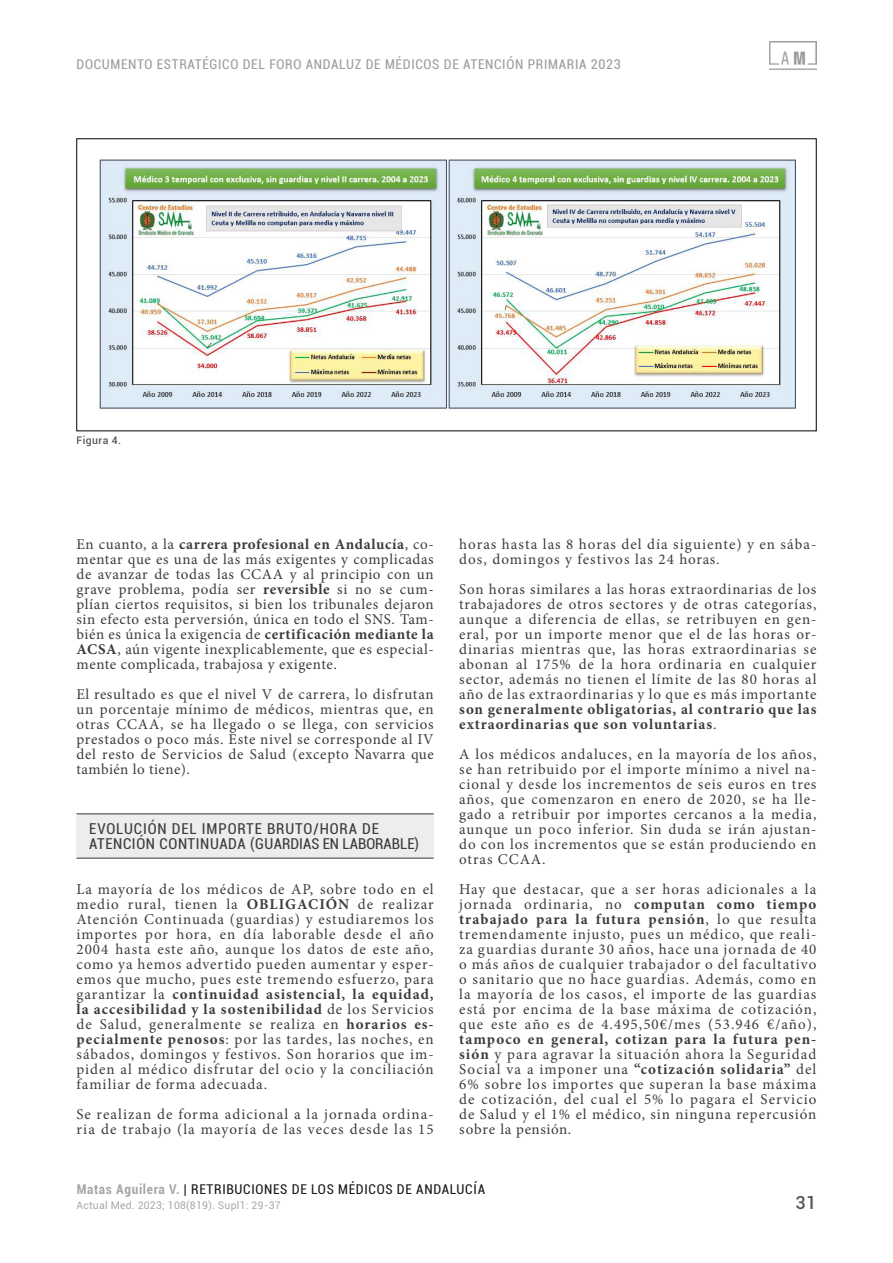
<style>
.page{position:relative;width:893px;height:1263px;background:#fff}
.page>*{position:absolute;margin:0;border:0;box-sizing:border-box;transform-origin:0 0}
.t1{font:500 18px "Roboto";color:#575756}
.AM{font:15px/15px "Minion Pro";letter-spacing:.06em;color:#3c3c3b;text-align:justify}
.Apartados{font:condensed 15px/15px "Roboto";letter-spacing:.04em;color:#3c3c3b}
.t2{font:condensed 13.5px "Roboto";letter-spacing:.05em;color:#9d9d9c}
.t3{font:condensed 13.5px "Roboto";letter-spacing:.05em;color:#000}
.t4{font:10.5px "Roboto";letter-spacing:.02em;color:#9d9d9c}
.Pie-Foto-Tabla{font:500 10.5px "Roboto";letter-spacing:.04em;color:#575756}
.s1{font-weight:700}
.s2{font-weight:700;color:#9d9d9c}
</style>
<div class="page">
<img style="left:770px;top:41px;width:46px;height:29px">
<div style="left:77px;top:813px;width:357px;height:45px;background:#ededed"></div>
<hr style="left:77px;top:813px;width:357px;height:1px;background:#3c3c3b">
<hr style="left:77px;top:858px;width:357px;height:1px;background:#3c3c3b">
<img style="left:99px;top:159px;width:697px;height:251px">
<p class="t2" style="left:77px;top:55px;width:546px">DOCUMENTO ESTRATÉGICO DEL FORO ANDALUZ DE MÉDICOS DE ATENCIÓN PRIMARIA 2023</p>
<p class="Pie-Foto-Tabla" style="left:77px;top:433px;width:46px">Figura 4.</p>
<p class="AM" style="left:77px;top:537px;width:359px">En cuanto, a la <span class="s1">carrera profesional en Andalucía</span>, co&shy;mentar que es una de las más exigentes y complicadas de avanzar de todas las CCAA y al principio con un grave problema, podía ser <span class="s1">reversible</span> si no se cum&shy;plían ciertos requisitos, si bien los tribunales dejaron sin efecto esta perversión, única en todo el SNS. Tam&shy;bién es única la exigencia de <span class="s1">certificación mediante la ACSA</span>, aún vigente inexplicablemente, que es especial&shy;mente complicada, trabajosa y exigente.</p>
<p class="AM" style="left:77px;top:687px;width:359px">El resultado es que el nivel V de carrera, lo disfrutan un porcentaje mínimo de médicos, mientras que, en otras CCAA, se ha llegado o se llega, con servicios prestados o poco más. Este nivel se corresponde al IV del resto de Servicios de Salud (excepto Navarra que también lo tiene).</p>
<p class="Apartados" style="left:89px;top:821px;width:331px">EVOLUCIÓN DEL IMPORTE BRUTO/HORA DE<br>ATENCIÓN CONTINUADA (GUARDIAS EN LABORABLE)</p>
<p class="AM" style="left:77px;top:882px;width:359px">La mayoría de los médicos de AP, sobre todo en el medio rural, tienen la <span class="s1">OBLIGACIÓN</span> de realizar Atención Continuada (guardias) y estudiaremos los importes por hora, en día laborable desde el año 2004 hasta este año, aunque los datos de este año, como ya hemos advertido pueden aumentar y esper&shy;emos que mucho, pues este tremendo esfuerzo, para garantizar la <span class="s1">continuidad asistencial, la equidad, la accesibilidad y la sostenibilidad</span> de los Servicios de Salud, generalmente se realiza en <span class="s1">horarios es&shy;pecialmente penosos</span>: por las tardes, las noches, en sábados, domingos y festivos. Son horarios que im&shy;piden al médico disfrutar del ocio y la conciliación familiar de forma adecuada.</p>
<p class="AM" style="left:77px;top:1107px;width:359px">Se realizan de forma adicional a la jornada ordina&shy;ria de trabajo (la mayoría de las veces desde las 15</p>
<p class="AM" style="left:459px;top:537px;width:359px">horas hasta las 8 horas del día siguiente) y en sába&shy;dos, domingos y festivos las 24 horas.</p>
<p class="AM" style="left:459px;top:582px;width:359px">Son horas similares a las horas extraordinarias de los trabajadores de otros sectores y de otras categorías, aunque a diferencia de ellas, se retribuyen en gen&shy;eral, por un importe menor que el de las horas or&shy;dinarias mientras que, las horas extraordinarias se abonan al 175% de la hora ordinaria en cualquier sector, además no tienen el límite de las 80 horas al año de las extraordinarias y lo que es más importante <span class="s1">son generalmente obligatorias, al contrario que las extraordinarias que son voluntarias</span>.</p>
<p class="AM" style="left:459px;top:747px;width:359px">A los médicos andaluces, en la mayoría de los años, se han retribuido por el importe mínimo a nivel na&shy;cional y desde los incrementos de seis euros en tres años, que comenzaron en enero de 2020, se ha lle&shy;gado a retribuir por importes cercanos a la media, aunque un poco inferior. Sin duda se irán ajustan&shy;do con los incrementos que se están produciendo en otras CCAA.</p>
<p class="AM" style="left:459px;top:882px;width:359px">Hay que destacar, que a ser horas adicionales a la jornada ordinaria, no <span class="s1">computan como tiempo trabajado para la futura pensión</span>, lo que resulta tremendamente injusto, pues un médico, que reali&shy;za guardias durante 30 años, hace una jornada de 40 o más años de cualquier trabajador o del facultativo o sanitario que no hace guardias. Además, como en la mayoría de los casos, el importe de las guardias está por encima de la base máxima de cotización, que este año es de 4.495,50€/mes (53.946 €/año), <span class="s1">tampoco en general, cotizan para la futura pen&shy;sión</span> y para agravar la situación ahora la Seguridad Social va a imponer una <span class="s1">“cotización solidaria”</span> del 6% sobre los importes que superan la base máxima de cotización, del cual el 5% lo pagara el Servicio de Salud y el 1% el médico, sin ninguna repercusión sobre la pensión.</p>
<p class="t3" style="left:77px;top:1180px;width:410px"><span class="s2">Matas Aguilera V.</span> | RETRIBUCIONES DE LOS MÉDICOS DE ANDALUCÍA</p>
<p class="t4" style="left:77px;top:1198px;width:206px">Actual Med. 2023; 108(819). Supl1: 29-37</p>
<p class="t1" style="left:795px;top:1190px;width:22px">31</p>
</div>
